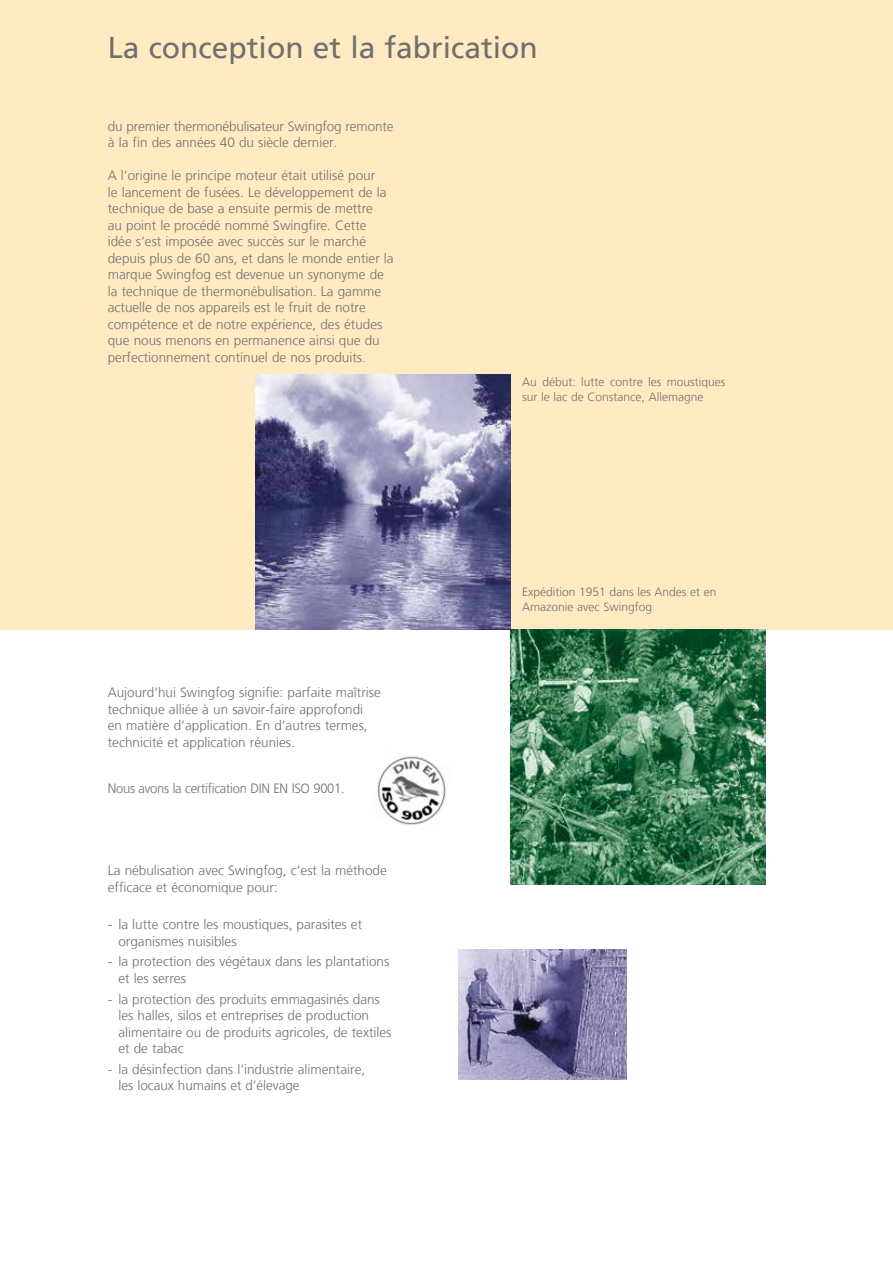
<style>
.page{position:relative;width:893px;height:1263px;background:#fff}
.page>*{position:absolute;margin:0;border:0;box-sizing:border-box;transform-origin:0 0}
.t1{font:30px "Frutiger LT";color:#706f6f}
.t2{font:300 13.5px/16.5px "Frutiger LT";color:#706f6f}
.t3{font:300 13.5px "Frutiger LT";letter-spacing:-.02em;color:#706f6f;scale:.96 1}
.t4{font:300 12px/15px "Frutiger LT";color:#706f6f}
</style>
<div class="page">
<div style="left:0;top:0;width:893px;height:629px;background:#ffeac2"></div>
<img style="left:255px;top:374px;width:255px;height:255px">
<img style="left:510px;top:629px;width:255px;height:255px">
<img style="left:459px;top:950px;width:167px;height:129px">
<img style="left:377px;top:756px;width:69px;height:69px">
<h1 class="t1" style="left:108px;top:30px;width:432px">La conception et la fabrication</h1>
<p class="t2" style="left:108px;top:118px;width:287px">du premier thermonébulisateur Swingfog remonte à la fin des années 40 du siècle dernier.</p>
<p class="t2" style="left:108px;top:167px;width:287px">A l‘origine le principe moteur était utilisé pour<br>le lancement de fusées. Le développement de la technique de base a ensuite permis de mettre<br>au point le procédé nommé Swingfire. Cette idée s‘est imposée avec succès sur le marché depuis plus de 60 ans, et dans le monde entier la marque Swingfog est devenue un synonyme de la technique de thermonébulisation. La gamme actuelle de nos appareils est le fruit de notre compétence et de notre expérience, des études que nous menons en permanence ainsi que du perfectionnement continuel de nos produits.</p>
<p class="t2" style="left:108px;top:684px;width:275px">Aujourd‘hui Swingfog signifie: parfaite maîtrise technique alliée à un savoir-faire approfondi en matière d‘application. En d‘autres termes, technicité et application réunies.</p>
<p class="t3" style="left:108px;top:781px;width:248px">Nous avons la certification DIN EN ISO 9001.</p>
<p class="t2" style="left:108px;top:863px;width:281px">La nébulisation avec Swingfog, c‘est la méthode efficace et économique pour:</p>
<p class="t2" style="left:118px;top:916px;width:245px;text-indent:-11px">- la lutte contre les moustiques, parasites et organismes nuisibles</p>
<p class="t2" style="left:118px;top:954px;width:272px;text-indent:-11px">- la protection des végétaux dans les plantations et les serres</p>
<p class="t2" style="left:118px;top:991px;width:275px;text-indent:-11px">- la protection des produits emmagasinés dans les halles, silos et entreprises de production alimentaire ou de produits agricoles, de textiles et de tabac</p>
<p class="t2" style="left:118px;top:1061px;width:248px;text-indent:-11px">- la désinfection dans l‘industrie alimentaire, les locaux humains et d‘élevage</p>
<p class="t4" style="left:522px;top:375px;width:205px">Au début: lutte contre les moustiques sur le lac de Constance, Allemagne</p>
<p class="t4" style="left:522px;top:584px;width:196px">Expédition 1951 dans les Andes et en<br>Amazonie avec Swingfog</p>
</div>
